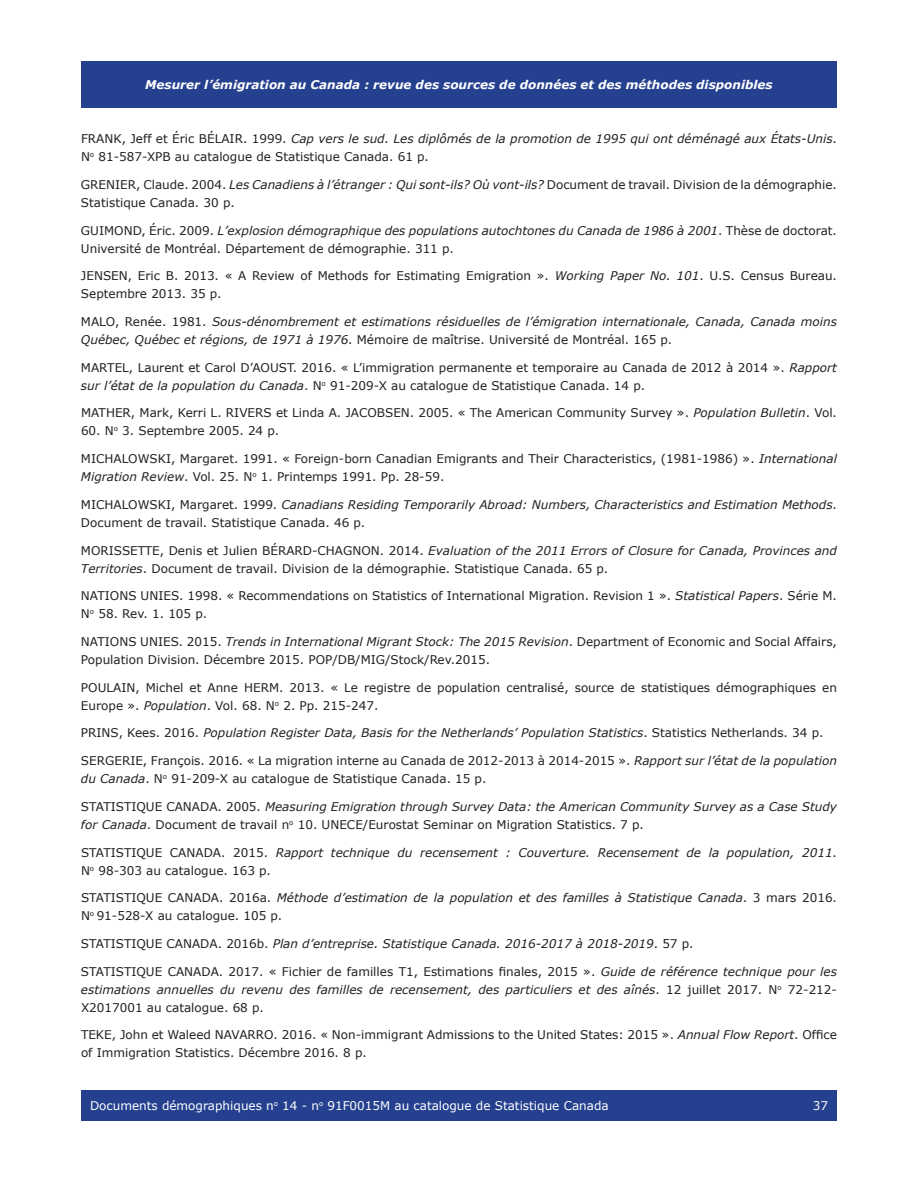
<style>
.page{position:relative;width:918px;height:1188px;background:#fff}
.page>*{position:absolute;margin:0;border:0;box-sizing:border-box;transform-origin:0 0}
.Regular_Paragraph{font:12px/18px "Verdana";color:#231f20}
.Regular_Paragraph-2{font:italic 12px/18px "Verdana";color:#231f20}
.t1{font:italic 700 12px "Verdana";color:#fff}
.t2{font:12px "Verdana";color:#fff}
.s1{font-style:italic}
.s2{font-style:normal}
</style>
<div class="page">
<div style="left:671px;top:1090px;width:166px;height:30px;background:#25408f"></div>
<div style="left:81px;top:62px;width:756px;height:46px;background:#25408f"></div>
<div style="left:81px;top:1090px;width:590px;height:30px;background:#25408f"></div>
<p class="t1" style="left:145px;top:77px;width:629px">Mesurer l’émigration au Canada : revue des sources de données et des méthodes disponibles</p>
<p class="Regular_Paragraph" style="left:81px;top:130px;width:757px">FRANK, Jeff et Éric BÉLAIR. 1999. <span class="s1">Cap vers le sud. Les diplômés de la promotion de 1995 qui ont déménagé aux États-Unis</span>.<br>N<sup>o</sup> 81-587-XPB au catalogue de Statistique Canada. 61 p.</p>
<p class="Regular_Paragraph" style="left:81px;top:175px;width:757px">GRENIER, Claude. 2004. <span class="s1">Les Canadiens à l’étranger : Qui sont-ils? Où vont-ils?</span> Document de travail. Division de la démographie.<br>Statistique Canada. 30 p.</p>
<p class="Regular_Paragraph" style="left:81px;top:221px;width:757px">GUIMOND, Éric. 2009. <span class="s1">L’explosion démographique des populations autochtones du Canada de 1986 à 2001</span>. Thèse de doctorat.<br>Université de Montréal. Département de démographie. 311 p.</p>
<p class="Regular_Paragraph" style="left:81px;top:267px;width:758px">JENSEN, Eric B. 2013. « A Review of Methods for Estimating Emigration ». <span class="s1">Working Paper No. 101</span>. U.S. Census Bureau.<br>Septembre 2013. 35 p.</p>
<p class="Regular_Paragraph-2" style="left:81px;top:312px;width:758px"><span class="s2">MALO, Renée. 1981.</span> Sous-dénombrement et estimations résiduelles de l’émigration internationale, Canada, Canada moins<br>Québec, Québec et régions, de 1971 à 1976<span class="s2">. Mémoire de maîtrise. Université de Montréal. 165 p.</span></p>
<p class="Regular_Paragraph" style="left:81px;top:358px;width:757px">MARTEL, Laurent et Carol D’AOUST. 2016. « L’immigration permanente et temporaire au Canada de 2012 à 2014 ». <span class="s1">Rapport sur l’état de la population du Canada</span>. N<sup>o</sup> 91-209-X au catalogue de Statistique Canada. 14 p.</p>
<p class="Regular_Paragraph" style="left:81px;top:404px;width:757px">MATHER, Mark, Kerri L. RIVERS et Linda A. JACOBSEN. 2005. « The American Community Survey ». <span class="s1">Population Bulletin</span>. Vol.</p>
<p class="Regular_Paragraph" style="left:81px;top:422px;width:200px">60. N<sup>o</sup> 3. Septembre 2005. 24 p.</p>
<p class="Regular_Paragraph" style="left:81px;top:450px;width:758px">MICHALOWSKI, Margaret. 1991. « Foreign-born Canadian Emigrants and Their Characteristics, (1981-1986) ». <span class="s1">International<br>Migration Review</span>. Vol. 25. N<sup>o</sup> 1. Printemps 1991. Pp. 28-59.</p>
<p class="Regular_Paragraph-2" style="left:81px;top:495px;width:758px"><span class="s2">MICHALOWSKI, Margaret. 1999.</span> Canadians Residing Temporarily Abroad: Numbers, Characteristics and Estimation Methods<span class="s2">.<br>Document de travail. Statistique Canada. 46 p.</span></p>
<p class="Regular_Paragraph" style="left:81px;top:541px;width:757px">MORISSETTE, Denis et Julien BÉRARD-CHAGNON. 2014. <span class="s1">Evaluation of the 2011 Errors of Closure for Canada, Provinces and<br>Territories</span>. Document de travail. Division de la démographie. Statistique Canada. 65 p.</p>
<p class="Regular_Paragraph" style="left:81px;top:587px;width:758px">NATIONS UNIES. 1998. « Recommendations on Statistics of International Migration. Revision 1 ». <span class="s1">Statistical Papers</span>. Série M.<br>N<sup>o</sup> 58. Rev. 1. 105 p.</p>
<p class="Regular_Paragraph" style="left:81px;top:633px;width:758px">NATIONS UNIES. 2015. <span class="s1">Trends in International Migrant Stock: The 2015 Revision</span>. Department of Economic and Social Affairs,<br>Population Division. Décembre 2015. POP/DB/MIG/Stock/Rev.2015.</p>
<p class="Regular_Paragraph" style="left:81px;top:678px;width:757px">POULAIN, Michel et Anne HERM. 2013. « Le registre de population centralisé, source de statistiques démographiques en<br>Europe ». <span class="s1">Population</span>. Vol. 68. N<sup>o</sup> 2. Pp. 215-247.</p>
<p class="Regular_Paragraph-2" style="left:81px;top:724px;width:744px"><span class="s2">PRINS, Kees. 2016.</span> Population Register Data, Basis for the Netherlands’ Population Statistics<span class="s2">. Statistics Netherlands. 34 p.</span></p>
<p class="Regular_Paragraph" style="left:81px;top:752px;width:757px">SERGERIE, François. 2016. « La migration interne au Canada de 2012-2013 à 2014-2015 ». <span class="s1">Rapport sur l’état de la population du Canada</span>. N<sup>o</sup> 91-209-X au catalogue de Statistique Canada. 15 p.</p>
<p class="Regular_Paragraph" style="left:81px;top:797px;width:757px">STATISTIQUE CANADA. 2005. <span class="s1">Measuring Emigration through Survey Data: the American Community Survey as a Case Study for Canada</span>. Document de travail n<sup>o</sup> 10. UNECE/Eurostat Seminar on Migration Statistics. 7 p.</p>
<p class="Regular_Paragraph-2" style="left:81px;top:843px;width:758px"><span class="s2">STATISTIQUE CANADA. 2015.</span> Rapport technique du recensement : Couverture. Recensement de la population, 2011<span class="s2">.<br>N</span><sup>o</sup> <span class="s2">98‑303 au catalogue. 163 p.</span></p>
<p class="Regular_Paragraph-2" style="left:81px;top:889px;width:758px"><span class="s2">STATISTIQUE CANADA. 2016a.</span> Méthode d’estimation de la population et des familles à Statistique Canada<span class="s2">. 3 mars 2016.<br>N</span><sup>o</sup> <span class="s2">91-528-X au catalogue. 105 p.</span></p>
<p class="Regular_Paragraph-2" style="left:81px;top:935px;width:614px"><span class="s2">STATISTIQUE CANADA. 2016b.</span> Plan d’entreprise. Statistique Canada. 2016-2017 à 2018-2019<span class="s2">. 57 p.</span></p>
<p class="Regular_Paragraph" style="left:81px;top:962px;width:758px;text-align:justify">STATISTIQUE CANADA. 2017. « Fichier de familles T1, Estimations finales, 2015 ». <span class="s1">Guide de référence technique pour les estimations annuelles du revenu des familles de recensement, des particuliers et des aînés</span>. 12 juillet 2017. N<sup>o</sup> 72-212- X2017001 au catalogue. 68 p.</p>
<p class="Regular_Paragraph" style="left:81px;top:1026px;width:758px">TEKE, John et Waleed NAVARRO. 2016. « Non-immigrant Admissions to the United States: 2015 ». <span class="s1">Annual Flow Report</span>. Office of Immigration Statistics. Décembre 2016. 8 p.</p>
<p class="t2" style="left:90px;top:1097px;width:520px">Documents démographiques n<sup>o</sup> 14 - n<sup>o</sup> 91F0015M au catalogue de Statistique Canada</p>
<p class="t2" style="left:813px;top:1097px;width:17px">37</p>
</div>
